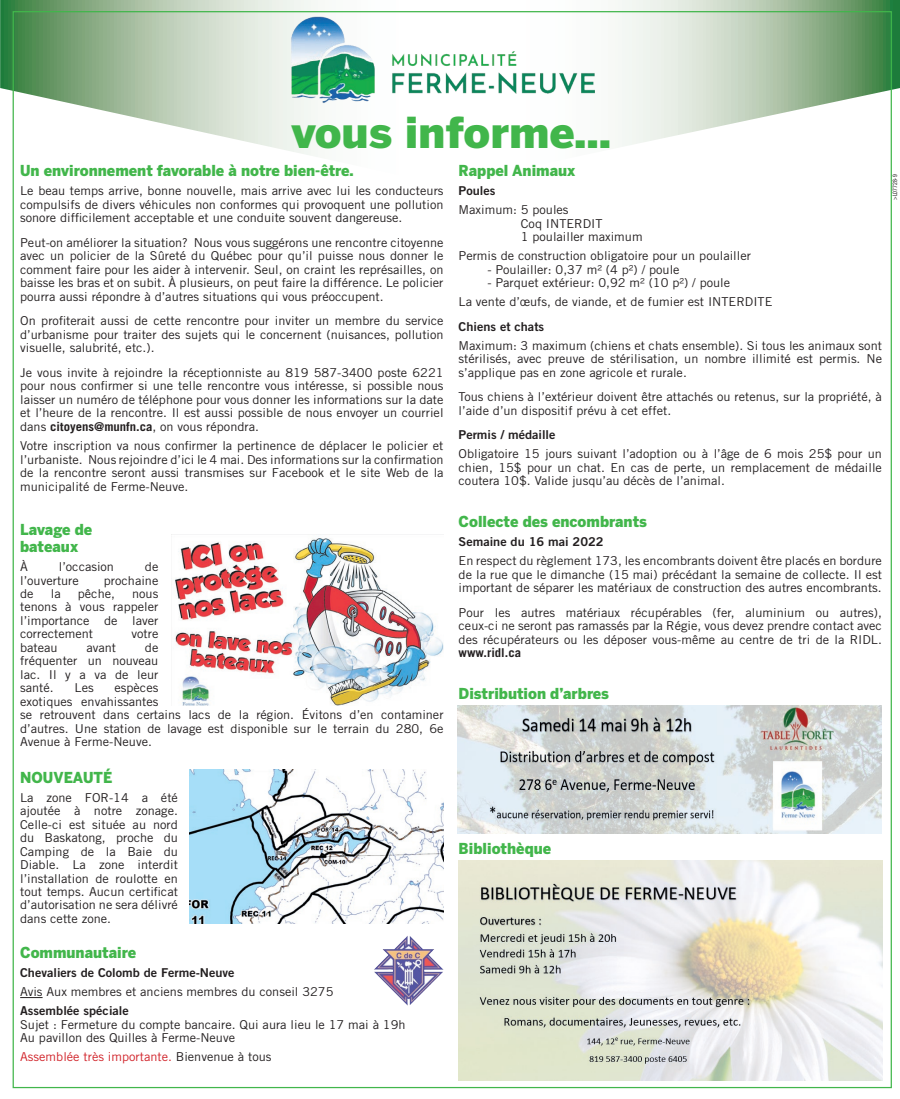
<style>
.page{position:relative;width:900px;height:1099px;background:#fff}
.page>*{position:absolute;margin:0;border:0;box-sizing:border-box;transform-origin:0 0}
.t1{font:900 42.25px "Benton Sans";color:#41b64b}
.t2{font:900 15px/16.2px "Benton Sans";color:#42b64b;scale:.96 1}
.t3{font:12.25px/13.5px "Trade Gothic LT Std";color:#231f20;text-align:justify;scale:1.04 1}
.t4{font:12.25px "Trade Gothic LT Std Bd 2";color:#231f20;scale:1.04 1}
.t5{font:12.25px "Trade Gothic LT Std";color:#d1232a;scale:1.04 1}
.t6{font:700 12.25px "Trade Gothic LT Std";color:#231f20;scale:1.04 1}
.t7{font:condensed 6.25px "Helvetica Neue LT Std";color:#231f20;scale:.93 1}
.s1{font-weight:700}
.s2{color:#231f20}
</style>
<div class="page">
<svg style="left:0;top:0;width:900px;height:185px"></svg>
<img style="left:287px;top:13px;width:318px;height:98px">
<img style="left:189px;top:769px;width:255px;height:153px">
<img style="left:457px;top:705px;width:424px;height:128px">
<img style="left:459px;top:860px;width:424px;height:220px">
<img style="left:374px;top:936px;width:70px;height:69px">
<img style="left:171px;top:534px;width:273px;height:171px">
<h1 class="t1" style="left:292px;top:107px;width:321px">vous informe...</h1>
<p class="t2" style="left:20px;top:162px;width:349px">Un environnement favorable à notre bien-être.</p>
<p class="t3" style="left:20px;top:184px;width:409px">Le beau temps arrive, bonne nouvelle, mais arrive avec lui les conducteurs compulsifs de divers véhicules non conformes qui provoquent une pollution sonore difficilement acceptable et une conduite souvent dangereuse.</p>
<p class="t3" style="left:20px;top:235px;width:409px">Peut-on améliorer la situation? Nous vous suggérons une rencontre citoyenne avec un policier de la Sûreté du Québec pour qu’il puisse nous donner le comment faire pour les aider à intervenir. Seul, on craint les représailles, on baisse les bras et on subit. À plusieurs, on peut faire la différence. Le policier pourra aussi répondre à d’autres situations qui vous préoccupent.</p>
<p class="t3" style="left:20px;top:314px;width:409px">On profiterait aussi de cette rencontre pour inviter un membre du service d’urbanisme pour traiter des sujets qui le concernent (nuisances, pollution visuelle, salubrité, etc.).</p>
<p class="t3" style="left:20px;top:365px;width:409px">Je vous invite à rejoindre la réceptionniste au 819 587-3400 poste 6221 pour nous confirmer si une telle rencontre vous intéresse, si possible nous laisser un numéro de téléphone pour vous donner les informations sur la date et l’heure de la rencontre. Il est aussi possible de nous envoyer un courriel dans <span class="s1">citoyens@munfn.ca</span>, on vous répondra.</p>
<p class="t3" style="left:20px;top:439px;width:409px">Votre inscription va nous confirmer la pertinence de déplacer le policier et l’urbaniste. Nous rejoindre d’ici le 4 mai. Des informations sur la confirmation de la rencontre seront aussi transmises sur Facebook et le site Web de la municipalité de Ferme-Neuve.</p>
<p class="t2" style="left:20px;top:521px;width:77px">Lavage de bateaux</p>
<p class="t3" style="left:20px;top:559px;width:9px">À</p>
<p class="t3" style="left:59px;top:559px;width:55px">l’occasion</p>
<p class="t3" style="left:145px;top:559px;width:14px">de</p>
<p class="t3" style="left:20px;top:573px;width:58px">l’ouverture</p>
<p class="t3" style="left:104px;top:573px;width:54px">prochaine</p>
<p class="t3" style="left:20px;top:586px;width:14px">de</p>
<p class="t3" style="left:51px;top:586px;width:11px">la</p>
<p class="t3" style="left:78px;top:586px;width:37px">pêche,</p>
<p class="t2" style="left:459px;top:162px;width:123px">Rappel Animaux</p>
<p class="t4" style="left:459px;top:183px;width:37px">Poules</p>
<p class="t3" style="left:521px;top:203px;width:119px;text-align:left;text-indent:-62px">Maximum: 5 poules<br>Coq INTERDIT<br>1 poulailler maximum</p>
<p class="t3" style="left:459px;top:249px;width:283px">Permis de construction obligatoire pour un poulailler</p>
<p class="t3" style="left:487px;top:262px;width:186px">- Poulailler: 0,37 m² (4 p²) / poule</p>
<p class="t3" style="left:459px;top:273px;width:303px;line-height:19px;text-indent:29px">- Parquet extérieur: 0,92 m² (10 p²) / poule<br>La vente d’œufs, de viande, et de fumier est INTERDITE</p>
<p class="t4" style="left:459px;top:318px;width:84px">Chiens et chats</p>
<p class="t3" style="left:459px;top:338px;width:409px">Maximum: 3 maximum (chiens et chats ensemble). Si tous les animaux sont stérilisés, avec preuve de stérilisation, un nombre illimité est permis. Ne s’applique pas en zone agricole et rurale.</p>
<p class="t3" style="left:459px;top:389px;width:409px">Tous chiens à l’extérieur doivent être attachés ou retenus, sur la propriété, à l’aide d’un dispositif prévu à cet effet.</p>
<p class="t4" style="left:459px;top:427px;width:95px">Permis / médaille</p>
<p class="t3" style="left:459px;top:446px;width:409px">Obligatoire 15 jours suivant l’adoption ou à l’âge de 6 mois 25$ pour un chien, 15$ pour un chat. En cas de perte, un remplacement de médaille coutera 10$. Valide jusqu’au décès de l’animal.</p>
<p class="t2" style="left:459px;top:513px;width:198px">Collecte des encombrants</p>
<p class="t4" style="left:459px;top:534px;width:141px">Semaine du 16 mai 2022</p>
<p class="t3" style="left:459px;top:554px;width:409px">En respect du règlement 173, les encombrants doivent être placés en bordure de la rue que le dimanche (15 mai) précédant la semaine de collecte. Il est important de séparer les matériaux de construction des autres encombrants.</p>
<p class="t3" style="left:459px;top:605px;width:409px">Pour les autres matériaux récupérables (fer, aluminium ou autres), ceux-ci ne seront pas ramassés par la Régie, vous devez prendre contact avec des récupérateurs ou les déposer vous-même au centre de tri de la RIDL.</p>
<p class="t6" style="left:459px;top:645px;width:62px">www.ridl.ca</p>
<p class="t2" style="left:459px;top:685px;width:158px">Distribution d’arbres</p>
<p class="t3" style="left:20px;top:586px;width:134px;text-indent:112px">nous tenons à vous rappeler l’importance de laver correctement</p>
<p class="t3" style="left:132px;top:627px;width:27px">votre</p>
<p class="t3" style="left:20px;top:640px;width:134px;text-indent:125px">de fréquenter un nouveau lac. Il y a va de leur santé.</p>
<p class="t3" style="left:20px;top:640px;width:38px">bateau</p>
<p class="t3" style="left:86px;top:640px;width:30px">avant</p>
<p class="t3" style="left:20px;top:680px;width:409px;text-align:left;text-indent:94px">espèces<br>exotiques envahissantes<br>se retrouvent dans certains lacs de la région. Évitons d’en contaminer d’autres. Une station de lavage est disponible sur le terrain du 280, 6e Avenue à Ferme-Neuve.</p>
<p class="t2" style="left:20px;top:768px;width:97px">NOUVEAUTÉ</p>
<p class="t3" style="left:20px;top:790px;width:153px">La zone FOR-14 a été ajoutée à notre zonage.<br>Celle-ci est située au nord du Baskatong, proche du Camping de la Baie du Diable. La zone interdit l’installation de roulotte en tout temps. Aucun certificat d’autorisation ne sera délivré dans cette zone.</p>
<p class="t2" style="left:20px;top:943px;width:122px">Communautaire</p>
<p class="t4" style="left:20px;top:964px;width:208px">Chevaliers de Colomb de Ferme-Neuve</p>
<p class="t3" style="left:20px;top:984px;width:303px">Avis Aux membres et anciens membres du conseil 3275</p>
<p class="t4" style="left:20px;top:1003px;width:106px">Assemblée spéciale</p>
<p class="t3" style="left:20px;top:1017px;width:372px">Sujet : Fermeture du compte bancaire. Qui aura lieu le 17 mai à 19h<br>Au pavillon des Quilles à Ferme-Neuve</p>
<p class="t5" style="left:20px;top:1049px;width:243px">Assemblée très importante. <span class="s2">Bienvenue à tous</span></p>
<p class="t3" style="left:75px;top:680px;width:20px">Les</p>
<p class="t2" style="left:459px;top:840px;width:98px">Bibliothèque</p>
<p class="t7" style="left:891px;top:199px;width:28px;rotate:-90deg">&gt;L07728-9</p>
</div>
